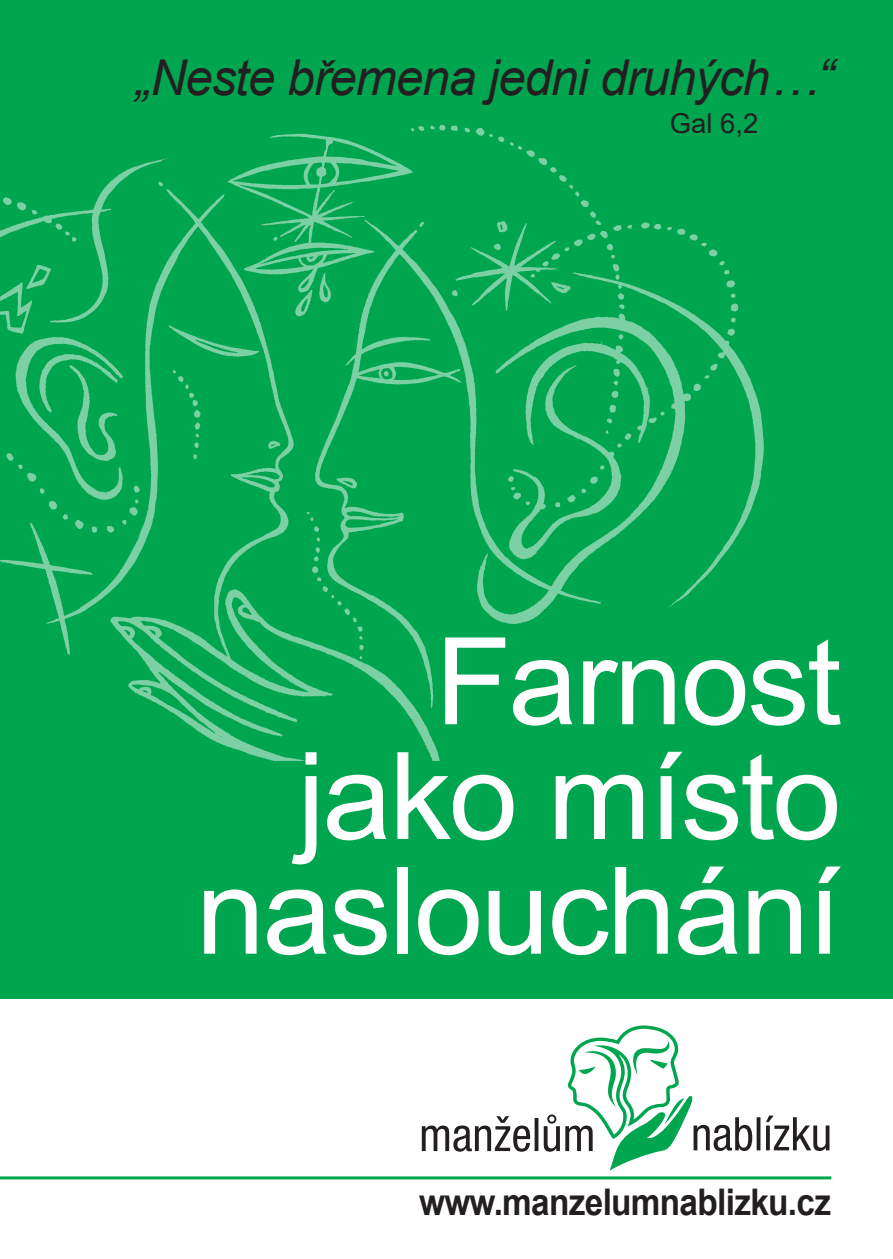
<style>
.page{position:relative;width:893px;height:1259px;background:#fff}
.page>*{position:absolute;margin:0;border:0;box-sizing:border-box;transform-origin:0 0}
.t1{font:121.2px "Arial";letter-spacing:-.02em;color:#fff}
.t2{font:italic 49.5px "Arial";letter-spacing:-.02em;color:#231f20}
.t3{font:700 36.6px "Arial";letter-spacing:-.02em;color:#231f20;scale:.91 1}
.t4{font:27.3px "Arial";color:#231f20}
</style>
<div class="page">
<div style="left:0;top:0;width:893px;height:998px;background:#00a54f"></div>
<img style="left:0;top:124px;width:764px;height:636px">
<svg style="left:422px;top:1025px;width:407px;height:145px"></svg>
<hr style="left:0;top:1176px;width:831px;height:3px;background:#00a54f">
<p class="t2" style="left:135px;top:45px;width:701px">„Neste břemena jedni druhých…“</p>
<p class="t4" style="left:670px;top:105px;width:90px">Gal 6,2</p>
<p class="t1" style="left:435px;top:598px;width:408px">Farnost</p>
<p class="t1" style="left:297px;top:713px;width:546px">jako místo</p>
<p class="t1" style="left:196px;top:827px;width:647px">naslouchání</p>
<p class="t3" style="left:419px;top:1176px;width:454px">www.manzelumnablizku.cz</p>
</div>
